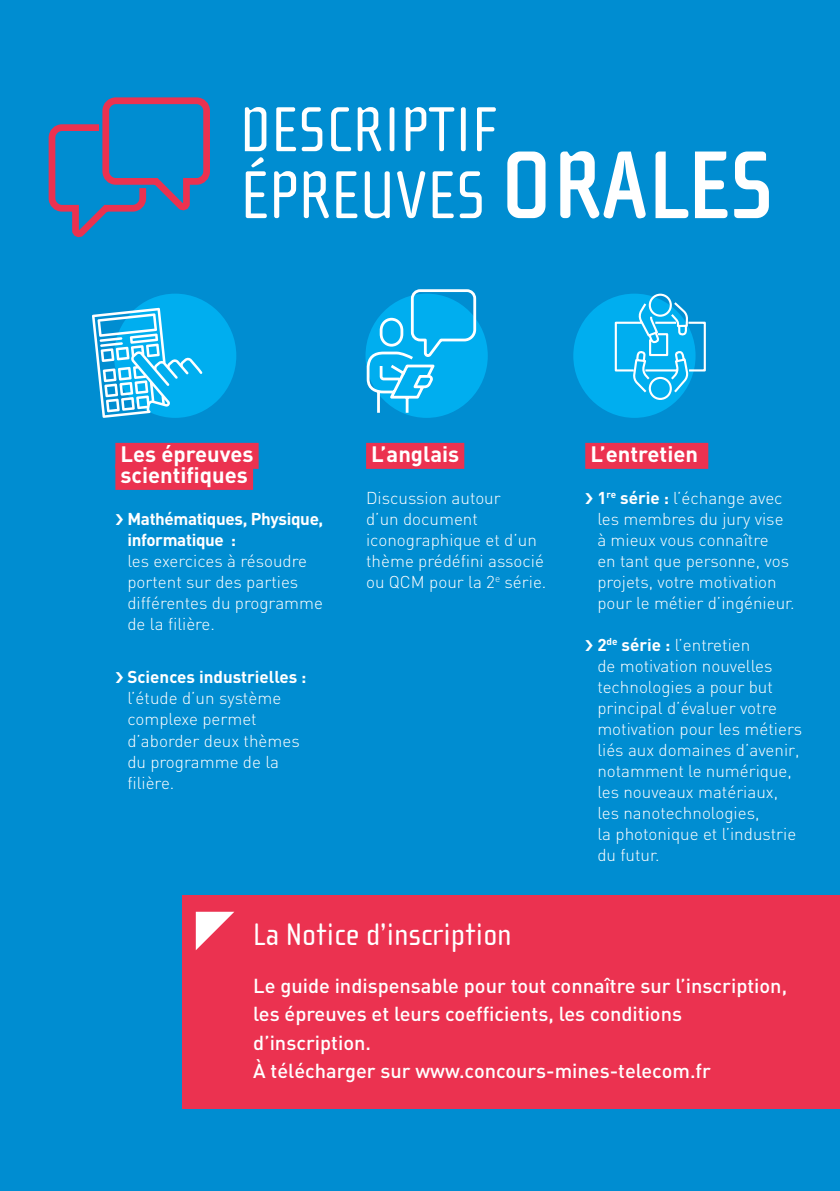
<style>
.page{position:relative;width:840px;height:1191px;background:#fff}
.page>*{position:absolute;margin:0;border:0;box-sizing:border-box;transform-origin:0 0}
.t1{font:69.2px "Cholla Sans";color:#fff}
.t2{font:65px "Cholla Sans";color:#fff}
.t3{font:32px "Cholla Sans";color:#fff}
.t4{font:700 22px/21px "DIN";color:#fff}
.t5{font:500 20px/28px "DIN";color:#fff}
.t6{font:300 17px/21px "DIN";color:#fff}
.s1{font-weight:700;font-size:98.4px}
.s2{font-weight:700}
</style>
<div class="page">
<div style="left:0;top:0;width:839px;height:1191px;background:#008dd1"></div>
<div style="left:366px;top:443px;width:98px;height:26px;background:#eb3250"></div>
<svg style="left:48px;top:97px;width:162px;height:140px"></svg>
<div style="left:365px;top:294px;width:122px;height:124px;background:#00aeef;border-radius:50%"></div>
<svg style="left:365px;top:289px;width:112px;height:126px"></svg>
<div style="left:585px;top:443px;width:123px;height:26px;background:#eb3250"></div>
<div style="left:182px;top:895px;width:657px;height:213px;background:#eb3250"></div>
<div style="left:114px;top:294px;width:122px;height:124px;background:#00aeef;border-radius:50%"></div>
<svg style="left:92px;top:308px;width:110px;height:110px"></svg>
<div style="left:115px;top:443px;width:143px;height:26px;background:#eb3250"></div>
<div style="left:115px;top:464px;width:138px;height:26px;background:#eb3250"></div>
<div style="left:573px;top:294px;width:122px;height:124px;background:#00aeef;border-radius:50%"></div>
<svg style="left:613px;top:293px;width:93px;height:108px"></svg>
<svg style="left:196px;top:911px;width:38px;height:39px"></svg>
<p class="t2" style="left:240px;top:94px;width:259px">DESCRIPTIF</p>
<p class="t1" style="left:240px;top:157px;width:534px">ÉPREUVES <span class="s1">ORALES</span></p>
<p class="t4" style="left:120px;top:442px;width:134px">Les épreuves scientifiques</p>
<p class="t6" style="left:127px;top:508px;width:197px"><span class="s2">Mathématiques, Physique, informatique :<br></span>les exercices à résoudre portent sur des parties différentes du programme de la filière.</p>
<p class="t6" style="left:127px;top:666px;width:180px"><span class="s2">Sciences industrielles : </span>l’étude d’un système complexe permet d’aborder deux thèmes du programme de la filière.</p>
<p class="t4" style="left:371px;top:442px;width:89px">L’anglais</p>
<p class="t6" style="left:366px;top:487px;width:182px">Discussion autour<br>d’un document iconographique et d’un thème prédéfini associé ou QCM pour la 2<sup>e</sup> série.</p>
<p class="t3" style="left:253px;top:916px;width:259px">La Notice d’inscription</p>
<p class="t4" style="left:590px;top:442px;width:109px">L’entretien</p>
<p class="t6" style="left:597px;top:487px;width:199px"><span class="s2">1</span><sup>re</sup> <span class="s2">série :</span> l’échange avec les membres du jury vise à mieux vous connaître<br>en tant que personne, vos projets, votre motivation pour le métier d’ingénieur.</p>
<p class="t6" style="left:597px;top:634px;width:206px"><span class="s2">2</span><sup>de</sup> <span class="s2">série :</span> l’entretien<br>de motivation nouvelles technologies a pour but principal d’évaluer votre motivation pour les métiers liés aux domaines d’avenir, notamment le numérique, les nouveaux matériaux, les nanotechnologies,<br>la photonique et l’industrie du futur.</p>
<p class="t5" style="left:253px;top:971px;width:535px">Le guide indispensable pour tout connaître sur l’inscription, les épreuves et leurs coefficients, les conditions d’inscription.</p>
<p class="t5" style="left:253px;top:1055px;width:459px">À télécharger sur www.concours-mines-telecom.fr</p>
</div>
